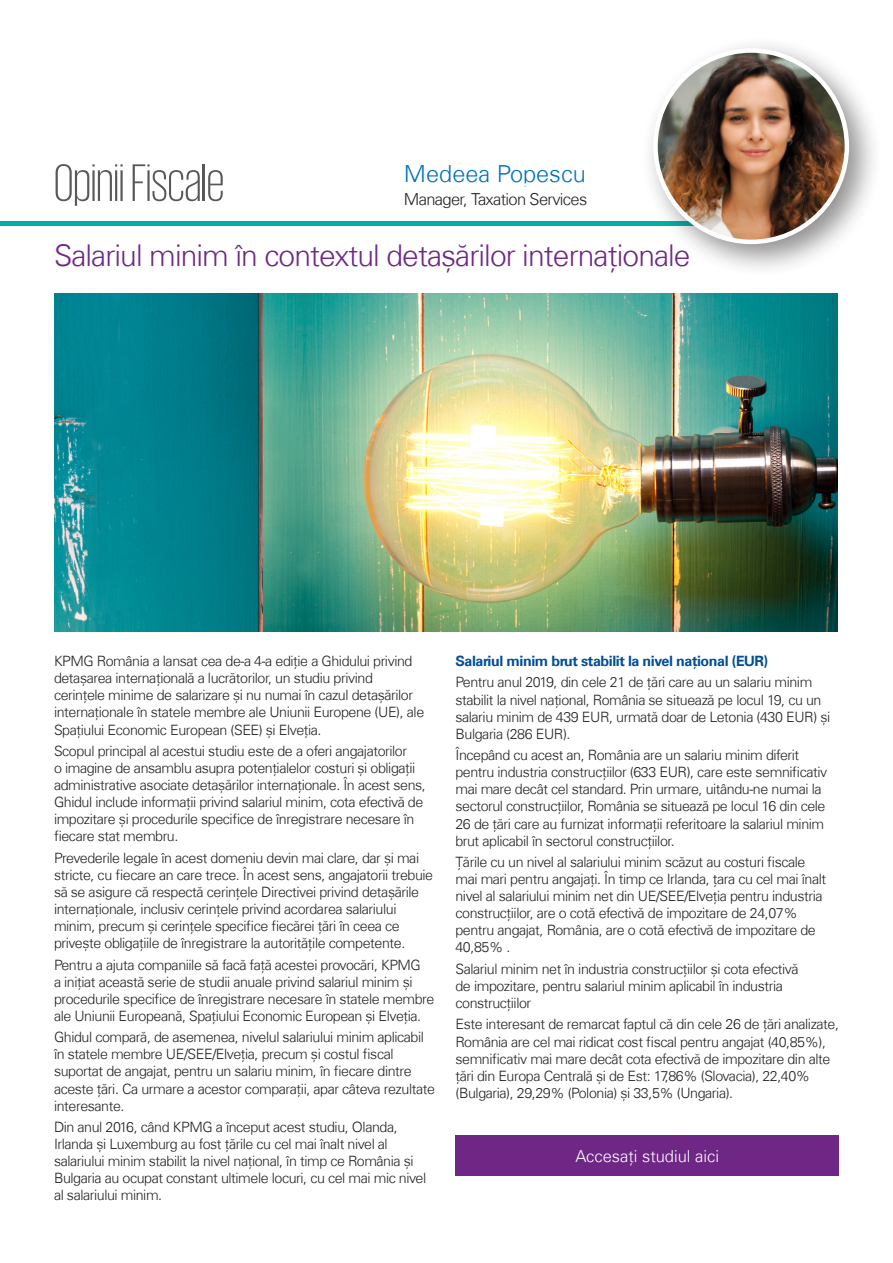
<style>
.page{position:relative;width:893px;height:1263px;background:#fff}
.page>*{position:absolute;margin:0;border:0;box-sizing:border-box;transform-origin:0 0}
.t1{font:300 54px "KPMG";color:#57585a}
.t2{font:300 30px "Universfor KPMG";letter-spacing:-.03em;color:#6f2786}
.t3{font:300 23.55px "Universfor KPMG";color:#0072bc}
.t4{font:300 16.5px "Universfor KPMG";letter-spacing:-.04em;color:#231f20}
.t5{font:300 16.5px "Universfor KPMG";color:#fff}
.t6{font:300 14.25px/17.1px "Universfor KPMG";letter-spacing:-.03em;color:#231f20}
.t7{font:700 14.25px "Universfor KPMG";letter-spacing:-.03em;color:#014d97}
</style>
<div class="page">
<div style="left:0;top:221px;width:778px;height:5px;background:#00afa8"></div>
<div style="left:640px;top:35px;width:243px;height:243px;background:#231f20;opacity:.5"></div>
<img style="left:655px;top:51px;width:192px;height:191px;border-radius:96px">
<div style="left:653px;top:48px;width:196px;height:196px;border:4px solid #fff;border-radius:50%"></div>
<img style="left:54px;top:293px;width:784px;height:338px">
<div style="left:455px;top:1135px;width:384px;height:41px;background:#6f2786"></div>
<p class="t1" style="left:54px;top:157px;width:172px">Opinii Fiscale</p>
<p class="t3" style="left:404px;top:159px;width:183px">Medeea Popescu</p>
<p class="t4" style="left:404px;top:189px;width:185px">Manager, Taxation Services</p>
<p class="t2" style="left:54px;top:237px;width:638px">Salariul minim în contextul detașărilor internaționale</p>
<p class="t6" style="left:54px;top:652px;width:372px">KPMG România a lansat cea de-a 4-a ediție a Ghidului privind detașarea internațională a lucrătorilor, un studiu privind cerințele minime de salarizare și nu numai în cazul detașărilor internaționale în statele membre ale Uniunii Europene (UE), ale Spațiului Economic European (SEE) și Elveția.</p>
<p class="t6" style="left:54px;top:742px;width:373px">Scopul principal al acestui studiu este de a oferi angajatorilor<br>o imagine de ansamblu asupra potențialelor costuri și obligații administrative asociate detașărilor internaționale. În acest sens, Ghidul include informații privind salariul minim, cota efectivă de impozitare și procedurile specifice de înregistrare necesare în fiecare stat membru.</p>
<p class="t6" style="left:54px;top:849px;width:381px">Prevederile legale în acest domeniu devin mai clare, dar și mai stricte, cu fiecare an care trece. În acest sens, angajatorii trebuie să se asigure că respectă cerințele Directivei privind detașările internaționale, inclusiv cerințele privind acordarea salariului minim, precum și cerințele specifice fiecărei țări în ceea ce privește obligațiile de înregistrare la autoritățile competente.</p>
<p class="t6" style="left:54px;top:956px;width:382px">Pentru a ajuta companiile să facă față acestei provocări, KPMG<br>a inițiat această serie de studii anuale privind salariul minim și procedurile specifice de înregistrare necesare în statele membre ale Uniunii Europeană, Spațiului Economic European și Elveția.</p>
<p class="t6" style="left:54px;top:1028px;width:382px">Ghidul compară, de asemenea, nivelul salariului minim aplicabil în statele membre UE/SEE/Elveția, precum și costul fiscal suportat de angajat, pentru un salariu minim, în fiecare dintre aceste țări. Ca urmare a acestor comparații, apar câteva rezultate interesante.</p>
<p class="t6" style="left:54px;top:1118px;width:374px">Din anul 2016, când KPMG a început acest studiu, Olanda, Irlanda și Luxemburg au fost țările cu cel mai înalt nivel al salariului minim stabilit la nivel național, în timp ce România și Bulgaria au ocupat constant ultimele locuri, cu cel mai mic nivel al salariului minim.</p>
<p class="t7" style="left:455px;top:652px;width:314px">Salariul minim brut stabilit la nivel național (EUR)</p>
<p class="t6" style="left:455px;top:674px;width:376px">Pentru anul 2019, din cele 21 de țări care au un salariu minim stabilit la nivel național, România se situează pe locul 19, cu un salariu minim de 439 EUR, urmată doar de Letonia (430 EUR) și Bulgaria (286 EUR).</p>
<p class="t6" style="left:455px;top:746px;width:373px">Începând cu acest an, România are un salariu minim diferit pentru industria construcțiilor (633 EUR), care este semnificativ mai mare decât cel standard. Prin urmare, uitându-ne numai la sectorul construcțiilor, România se situează pe locul 16 din cele 26 de țări care au furnizat informații referitoare la salariul minim brut aplicabil în sectorul construcțiilor.</p>
<p class="t6" style="left:455px;top:853px;width:372px">Țările cu un nivel al salariului minim scăzut au costuri fiscale mai mari pentru angajați. În timp ce Irlanda, țara cu cel mai înalt nivel al salariului minim net din UE/SEE/Elveția pentru industria construcțiilor, are o cotă efectivă de impozitare de 24,07% pentru angajat, România, are o cotă efectivă de impozitare de 40,85% .</p>
<p class="t6" style="left:455px;top:960px;width:344px">Salariul minim net în industria construcțiilor și cota efectivă de impozitare, pentru salariul minim aplicabil în industria construcțiilor</p>
<p class="t6" style="left:455px;top:1016px;width:385px">Este interesant de remarcat faptul că din cele 26 de țări analizate, România are cel mai ridicat cost fiscal pentru angajat (40,85%), semnificativ mai mare decât cota efectivă de impozitare din alte țări din Europa Centrală și de Est: 17,86% (Slovacia), 22,40% (Bulgaria), 29,29% (Polonia) și 33,5% (Ungaria).</p>
<p class="t5" style="left:575px;top:1146px;width:145px">Accesați studiul aici</p>
</div>
